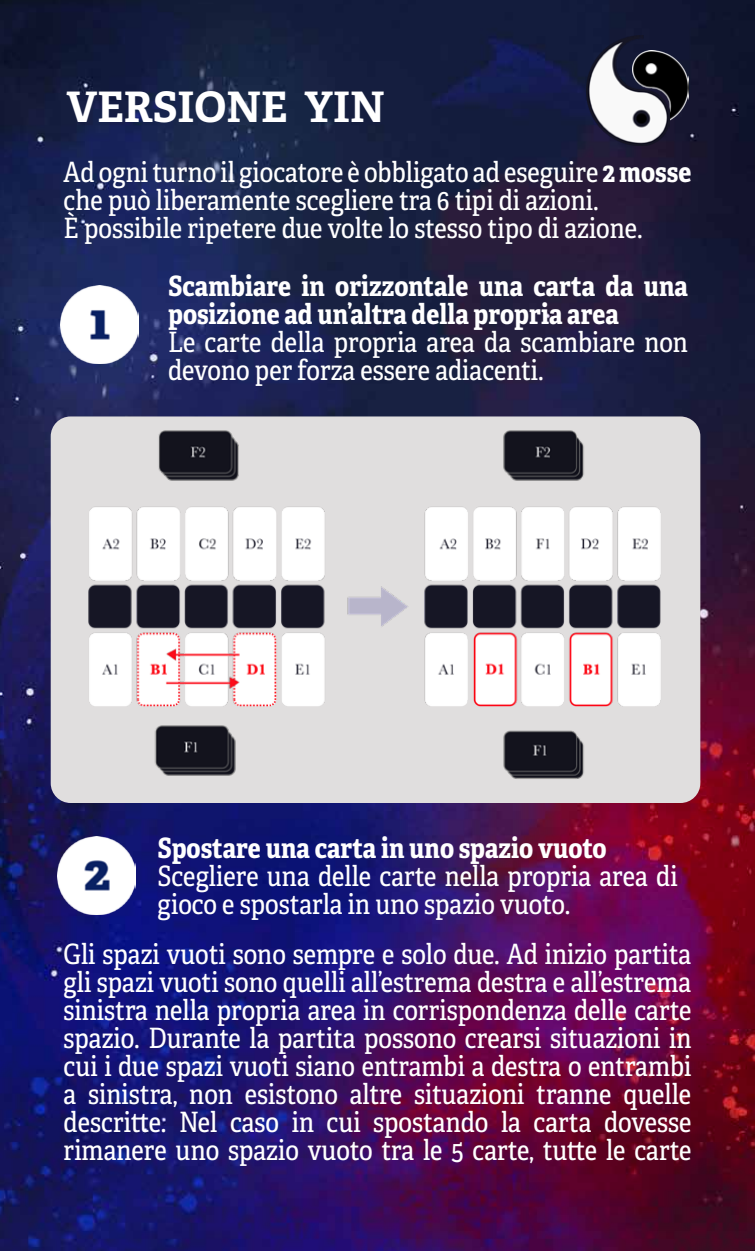
<style>
.page{position:relative;width:755px;height:1251px;background:#fff}
.page>*{position:absolute;margin:0;border:0;box-sizing:border-box;transform-origin:0 0}
.t1{font:700 42px "Adelle PE";color:#fff}
.t2{font:28px/28px "Adelle Condensed";color:#fff}
.t3{font:700 28px/28px "Adelle Condensed";color:#fff}
.s1{font-weight:700}
</style>
<div class="page">
<img style="left:0;top:0;width:754px;height:1250px">
<img style="left:60px;top:285px;width:78px;height:78px">
<div style="left:51px;top:416px;width:648px;height:386px;background:#e0dede;border-radius:20px"></div>
<img style="left:73px;top:416px;width:601px;height:363px">
<img style="left:58px;top:836px;width:78px;height:78px">
<img style="left:669px;top:50px;width:18px;height:75px">
<img style="left:586px;top:36px;width:83px;height:109px">
<h1 class="t1" style="left:66px;top:77px;width:319px">VERSIONE YIN</h1>
<p class="t2" style="left:63px;top:157px;width:628px">Ad ogni turno il giocatore è obbligato ad eseguire <span class="s1">2 mosse </span>che può liberamente scegliere tra 6 tipi di azioni.<br>È possibile ripetere due volte lo stesso tipo di azione.</p>
<p class="t3" style="left:168px;top:272px;width:521px">Scambiare in orizzontale una carta da una posizione ad un’altra della propria area</p>
<p class="t2" style="left:168px;top:327px;width:521px">Le carte della propria area da scambiare non devono per forza essere adiacenti.</p>
<p class="t3" style="left:157px;top:834px;width:450px">Spostare una carta in uno spazio vuoto</p>
<p class="t2" style="left:157px;top:860px;width:521px">Scegliere una delle carte nella propria area di gioco e spostarla in uno spazio vuoto.</p>
<p class="t2" style="left:64px;top:939px;width:629px;text-align:justify">Gli spazi vuoti sono sempre e solo due. Ad inizio partita gli spazi vuoti sono quelli all’estrema destra e all’estrema sinistra nella propria area in corrispondenza delle carte spazio. Durante la partita possono crearsi situazioni in cui i due spazi vuoti siano entrambi a destra o entrambi a sinistra, non esistono altre situazioni tranne quelle descritte. Nel caso in cui spostando la carta dovesse rimanere uno spazio vuoto tra le 5 carte, tutte le carte</p>
</div>
